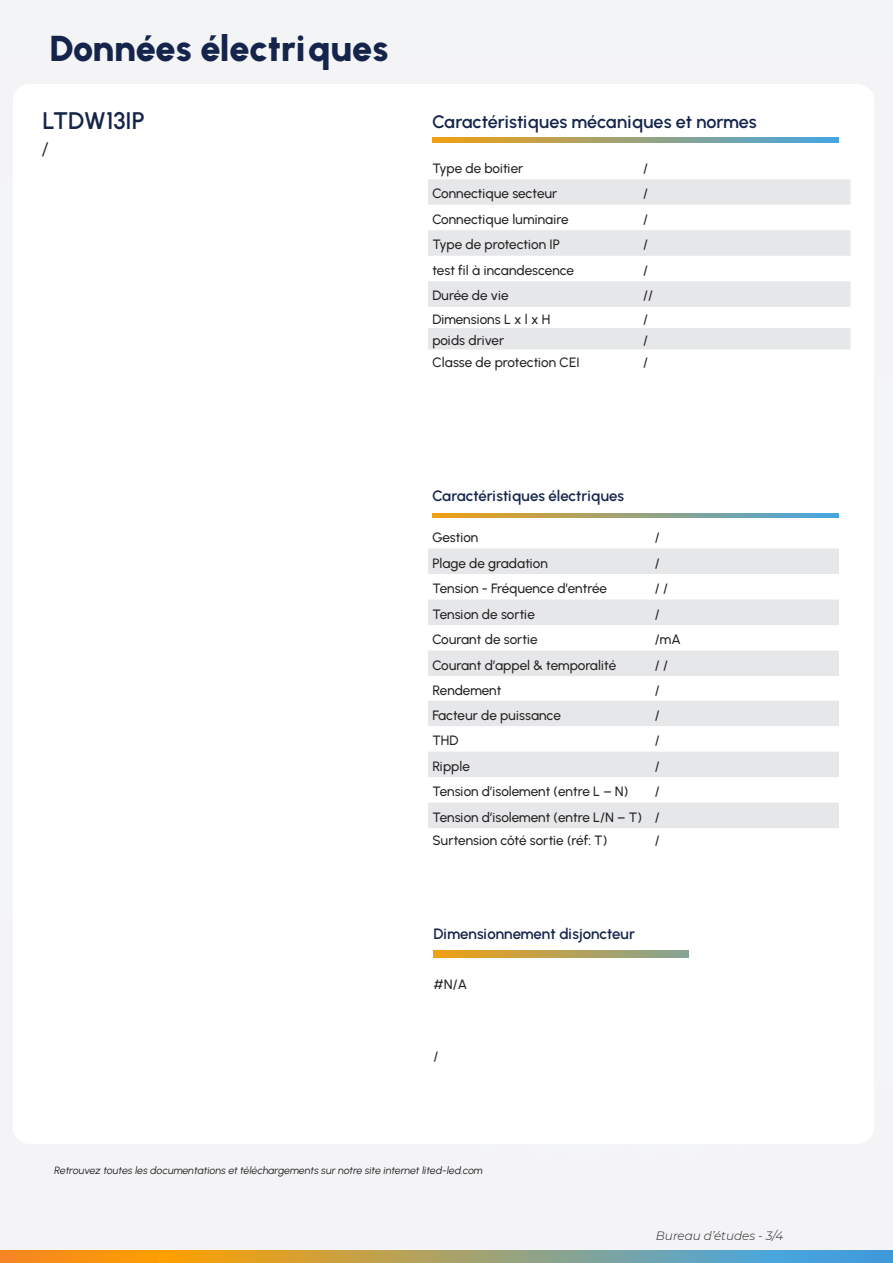
<style>
.page{position:relative;width:893px;height:1263px;background:#f4f4f6}
.page>*{position:absolute;margin:0;border:0;box-sizing:border-box;transform-origin:0 0}
.t1{font:900 36px "Urbanist";letter-spacing:-.005em;color:#15244b}
.Texte_courant{font:600 24px "Urbanist";color:#15244b}
.t2{font:600 18px "Urbanist";letter-spacing:-.005em;color:#15244b}
.Texte_courant-2{font:600 15px "Urbanist";letter-spacing:-.005em;color:#15244b}
.Texte_courant-3{font:500 15px "Montserrat";color:#231f20}
.Texte_courant-4{font:500 13.5px "Urbanist";letter-spacing:-.005em;color:#231f20}
.Texte_courant-5{font:italic 300 12px "Montserrat";color:#231f20}
.Texte_courant-6{font:italic 10.5px "Urbanist";letter-spacing:-.005em;color:#231f20}
</style>
<div class="page">
<svg style="left:0;top:1251px;width:893px;height:12px;background:#a79e6c"></svg>
<div style="left:13px;top:84px;width:861px;height:1060px;background:#fff;border-radius:17px"></div>
<svg style="left:432px;top:513px;width:407px;height:5px;background:#9aa27b"></svg>
<svg style="left:432px;top:138px;width:407px;height:4px;background:#9aa27b"></svg>
<div style="left:428px;top:548px;width:411px;height:26px;background:#e6e7e9"></div>
<svg style="left:428px;top:599px;width:411px;height:229px;fill:#e6e7e9"></svg>
<div style="left:428px;top:179px;width:422px;height:26px;background:#e6e7e9"></div>
<div style="left:428px;top:230px;width:422px;height:26px;background:#e6e7e9"></div>
<svg style="left:428px;top:281px;width:422px;height:68px"></svg>
<svg style="left:434px;top:950px;width:255px;height:7px;background:#baa153"></svg>
<p class="t1" style="left:50px;top:27px;width:340px">Données électriques</p>
<p class="Texte_courant" style="left:42px;top:106px;width:104px">LTDW13IP</p>
<p class="Texte_courant-3" style="left:42px;top:139px;width:7px">/</p>
<p class="t2" style="left:432px;top:111px;width:326px">Caractéristiques mécaniques et normes</p>
<p class="Texte_courant-4" style="left:432px;top:160px;width:92px">Type de boitier</p>
<p class="Texte_courant-4" style="left:643px;top:160px;width:6px">/</p>
<p class="Texte_courant-4" style="left:432px;top:186px;width:126px">Connectique secteur</p>
<p class="Texte_courant-4" style="left:643px;top:186px;width:6px">/</p>
<p class="Texte_courant-4" style="left:432px;top:211px;width:138px">Connectique luminaire</p>
<p class="Texte_courant-4" style="left:643px;top:211px;width:6px">/</p>
<p class="Texte_courant-4" style="left:432px;top:237px;width:129px">Type de protection IP</p>
<p class="Texte_courant-4" style="left:643px;top:237px;width:6px">/</p>
<p class="Texte_courant-4" style="left:432px;top:262px;width:143px">test fil à incandescence</p>
<p class="Texte_courant-4" style="left:643px;top:262px;width:6px">/</p>
<p class="Texte_courant-4" style="left:432px;top:288px;width:78px">Durée de vie</p>
<p class="Texte_courant-4" style="left:643px;top:288px;width:11px">//</p>
<p class="Texte_courant-4" style="left:432px;top:311px;width:119px">Dimensions L x l x H</p>
<p class="Texte_courant-4" style="left:643px;top:311px;width:6px">/</p>
<p class="Texte_courant-4" style="left:432px;top:332px;width:73px">poids driver</p>
<p class="Texte_courant-4" style="left:643px;top:332px;width:6px">/</p>
<p class="Texte_courant-4" style="left:432px;top:354px;width:149px">Classe de protection CEI</p>
<p class="Texte_courant-4" style="left:643px;top:354px;width:6px">/</p>
<p class="Texte_courant-2" style="left:432px;top:486px;width:193px">Caractéristiques électriques</p>
<p class="Texte_courant-4" style="left:432px;top:529px;width:48px">Gestion</p>
<p class="Texte_courant-4" style="left:655px;top:529px;width:6px">/</p>
<p class="Texte_courant-4" style="left:432px;top:555px;width:117px">Plage de gradation</p>
<p class="Texte_courant-4" style="left:655px;top:555px;width:6px">/</p>
<p class="Texte_courant-4" style="left:432px;top:580px;width:176px">Tension - Fréquence d’entrée</p>
<p class="Texte_courant-4" style="left:655px;top:580px;width:15px">/ /</p>
<p class="Texte_courant-4" style="left:432px;top:606px;width:104px">Tension de sortie</p>
<p class="Texte_courant-4" style="left:655px;top:606px;width:6px">/</p>
<p class="Texte_courant-4" style="left:432px;top:631px;width:107px">Courant de sortie</p>
<p class="Texte_courant-4" style="left:655px;top:631px;width:27px">/mA</p>
<p class="Texte_courant-4" style="left:432px;top:657px;width:186px">Courant d’appel &amp; temporalité</p>
<p class="Texte_courant-4" style="left:655px;top:657px;width:15px">/ /</p>
<p class="Texte_courant-4" style="left:432px;top:682px;width:71px">Rendement</p>
<p class="Texte_courant-4" style="left:655px;top:682px;width:6px">/</p>
<p class="Texte_courant-4" style="left:432px;top:707px;width:130px">Facteur de puissance</p>
<p class="Texte_courant-4" style="left:655px;top:707px;width:6px">/</p>
<p class="Texte_courant-4" style="left:432px;top:732px;width:28px">THD</p>
<p class="Texte_courant-4" style="left:655px;top:732px;width:6px">/</p>
<p class="Texte_courant-4" style="left:432px;top:758px;width:39px">Ripple</p>
<p class="Texte_courant-4" style="left:655px;top:758px;width:6px">/</p>
<p class="Texte_courant-4" style="left:432px;top:783px;width:198px">Tension d’isolement (entre L – N)</p>
<p class="Texte_courant-4" style="left:655px;top:783px;width:6px">/</p>
<p class="Texte_courant-4" style="left:432px;top:809px;width:211px">Tension d’isolement (entre L/N – T)</p>
<p class="Texte_courant-4" style="left:655px;top:809px;width:6px">/</p>
<p class="Texte_courant-4" style="left:432px;top:832px;width:176px">Surtension côté sortie (réf: T)</p>
<p class="Texte_courant-4" style="left:655px;top:832px;width:6px">/</p>
<p class="Texte_courant-2" style="left:434px;top:924px;width:203px">Dimensionnement disjoncteur</p>
<p class="Texte_courant-4" style="left:434px;top:976px;width:35px">#N/A</p>
<p class="Texte_courant-4" style="left:434px;top:1048px;width:6px">/</p>
<p class="Texte_courant-6" style="left:55px;top:1164px;width:430px">Retrouvez toutes les documentations et téléchargements sur notre site internet lited-led.com</p>
<p class="Texte_courant-5" style="left:656px;top:1228px;width:129px">Bureau d’études - 3/4</p>
</div>
